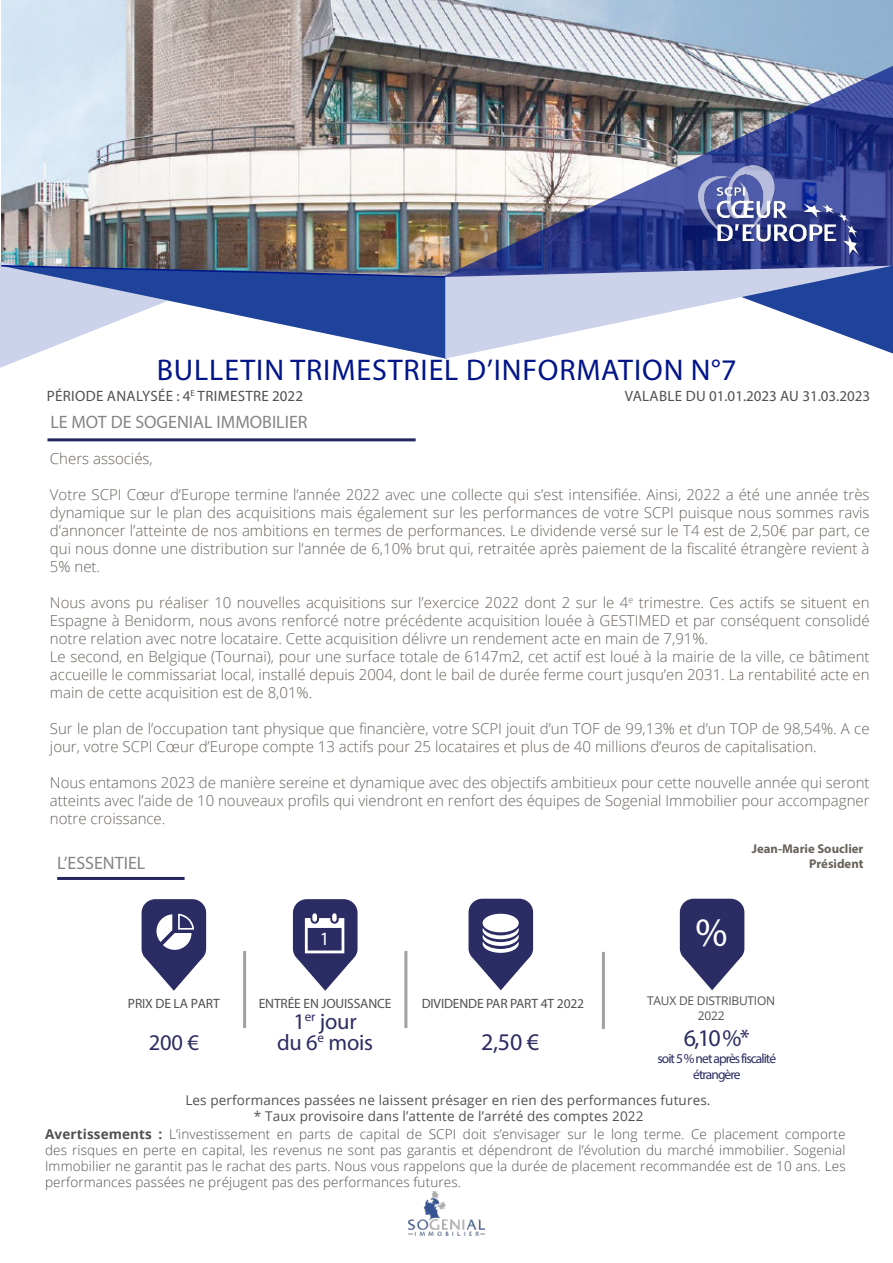
<style>
.page{position:relative;width:893px;height:1263px;background:#fff}
.page>*{position:absolute;margin:0;border:0;box-sizing:border-box;transform-origin:0 0}
.t1{font:40.5px "Myriad Pro";color:#fff}
.t2{font:30px "Myriad Pro";letter-spacing:.03em;color:#001489}
.t3{font:24px "Myriad Pro";color:#2c2c63}
.t4{font:22.5px/21px "Myriad Pro";letter-spacing:-.01em;color:#2c2c63;text-align:center}
.t5{font:18.75px "Myriad Pro";color:#fff}
.t6{font:18px "Myriad Pro";color:#858585}
.t7{font:300 15px/18px "Open Sans";color:#68625b;text-align:justify}
.t8{font:15px "Myriad Pro";letter-spacing:.02em;color:#4f5151}
.t9{font:15px "Myriad Pro";color:#4f5151}
.t10{font:300 13.5px/16.2px "Open Sans";letter-spacing:.01em;color:#4f5151;text-align:justify}
.t11{font:13.5px "Open Sans";letter-spacing:.01em;color:#4f5151}
.t12{font:13.5px "Myriad Pro";letter-spacing:-.01em;color:#4f5151}
.t13{font:13.5px/16.2px "Myriad Pro";letter-spacing:-.07em;color:#2c2c63;text-align:center}
.t14{font:700 12.75px/15px "Myriad Pro";color:#68625b;text-align:right}
.t15{font:12px/15px "Open Sans";letter-spacing:-.02em;color:#4f5151;text-align:center}
.s1{font-weight:700}
</style>
<div class="page">
<img style="left:1px;top:0;width:892px;height:261px">
<div style="left:468px;top:899px;width:65px;height:63px;background:#2b2c63;border-radius:14px"></div>
<div style="left:293px;top:899px;width:65px;height:63px;background:#2b2c63;border-radius:14px"></div>
<div style="left:142px;top:899px;width:64px;height:63px;background:#2b2c63;border-radius:14px"></div>
<svg style="left:146px;top:959px;width:56px;height:32px"></svg>
<hr style="left:57px;top:877px;width:128px;height:3px;background:#252761">
<hr style="left:47px;top:438px;width:369px;height:3px;background:#252761">
<hr style="left:243px;top:951px;width:3px;height:77px;background:#a0a1a5">
<hr style="left:404px;top:951px;width:3px;height:77px;background:#a0a1a5">
<svg style="left:294px;top:913px;width:63px;height:78px"></svg>
<svg style="left:156px;top:914px;width:38px;height:36px"></svg>
<svg style="left:469px;top:928px;width:64px;height:62px"></svg>
<div style="left:483px;top:914px;width:36px;height:18px;background:#fff;border-radius:50%"></div>
<img style="left:416px;top:54px;width:477px;height:207px">
<svg style="left:0;top:261px;width:893px;height:107px"></svg>
<img style="left:698px;top:165px;width:160px;height:90px">
<hr style="left:602px;top:952px;width:3px;height:77px;background:#a0a1a5">
<div style="left:680px;top:899px;width:64px;height:63px;background:#2b2c63;border-radius:14px"></div>
<svg style="left:681px;top:952px;width:63px;height:38px"></svg>
<img style="left:408px;top:1192px;width:77px;height:44px">
<h2 class="t2" style="left:157px;top:355px;width:581px">BULLETIN TRIMESTRIEL D’INFORMATION N°7</h2>
<p class="t8" style="left:47px;top:389px;width:258px">PÉRIODE ANALYSÉE : 4<sup>E</sup> TRIMESTRE 2022</p>
<p class="t9" style="left:625px;top:389px;width:247px">VALABLE DU 01.01.2023 AU 31.03.2023</p>
<p class="t6" style="left:50px;top:413px;width:259px">LE MOT DE SOGENIAL IMMOBILIER</p>
<p class="t7" style="left:50px;top:451px;width:104px">Chers associés,</p>
<p class="t7" style="left:50px;top:485px;width:821px">Votre SCPI Cœur d’Europe termine l’année 2022 avec une collecte qui s’est intensifiée. Ainsi, 2022 a été une année très dynamique sur le plan des acquisitions mais également sur les performances de votre SCPI puisque nous sommes ravis d’annoncer l’atteinte de nos ambitions en termes de performances. Le dividende versé sur le T4 est de 2,50€ par part, ce qui nous donne une distribution sur l’année de 6,10% brut qui, retraitée après paiement de la fiscalité étrangère revient à 5% net.</p>
<p class="t7" style="left:50px;top:593px;width:821px;text-align:left">Nous avons pu réaliser 10 nouvelles acquisitions sur l’exercice 2022 dont 2 sur le 4<sup>e</sup> trimestre. Ces actifs se situent en Espagne à Benidorm, nous avons renforcé notre précédente acquisition louée à GESTIMED et par conséquent consolidé notre relation avec notre locataire. Cette acquisition délivre un rendement acte en main de 7,91%.<br>Le second, en Belgique (Tournai), pour une surface totale de 6147m2, cet actif est loué à la mairie de la ville, ce bâtiment accueille le commissariat local, installé depuis 2004, dont le bail de durée ferme court jusqu’en 2031. La rentabilité acte en main de cette acquisition est de 8,01%.</p>
<p class="t7" style="left:50px;top:719px;width:821px">Sur le plan de l’occupation tant physique que financière, votre SCPI jouit d’un TOF de 99,13% et d’un TOP de 98,54%. A ce jour, votre SCPI Cœur d’Europe compte 13 actifs pour 25 locataires et plus de 40 millions d’euros de capitalisation.</p>
<p class="t7" style="left:50px;top:773px;width:821px">Nous entamons 2023 de manière sereine et dynamique avec des objectifs ambitieux pour cette nouvelle année qui seront atteints avec l’aide de 10 nouveaux profils qui viendront en renfort des équipes de Sogenial Immobilier pour accompagner notre croissance.</p>
<p class="t6" style="left:57px;top:854px;width:90px">L’ESSENTIEL</p>
<p class="t12" style="left:128px;top:996px;width:93px">PRIX DE LA PART</p>
<h3 class="t4" style="left:149px;top:1032px;width:52px">200 €</h3>
<p class="t5" style="left:320px;top:929px;width:11px">1</p>
<p class="t12" style="left:259px;top:996px;width:134px">ENTRÉE EN JOUISSANCE</p>
<h3 class="t4" style="left:277px;top:1011px;width:98px">1<sup>er</sup> jour<br>du 6<sup>e</sup> mois</h3>
<p class="t12" style="left:422px;top:996px;width:164px">DIVIDENDE PAR PART 4T 2022</p>
<h3 class="t3" style="left:481px;top:1029px;width:60px">2,50 €</h3>
<h1 class="t1" style="left:695px;top:912px;width:34px">%</h1>
<p class="t14" style="left:752px;top:841px;width:113px">Jean-Marie Souclier<br>Président</p>
<p class="t15" style="left:647px;top:995px;width:129px">TAUX DE DISTRIBUTION<br>2022</p>
<h3 class="t3" style="left:684px;top:1026px;width:67px">6,10 %*</h3>
<p class="t13" style="left:658px;top:1050px;width:120px">soit 5 % net après fiscalité étrangère</p>
<p class="t11" style="left:185px;top:1095px;width:527px">Les performances passées ne laissent présager en rien des performances futures.</p>
<p class="t11" style="left:254px;top:1110px;width:391px">* Taux provisoire dans l’attente de l’arrété des comptes 2022</p>
<p class="t10" style="left:45px;top:1125px;width:802px"><span class="s1">Avertissements :</span> L’investissement en parts de capital de SCPI doit s’envisager sur le long terme. Ce placement comporte des risques en perte en capital, les revenus ne sont pas garantis et dépendront de l’évolution du marché immobilier. Sogenial Immobilier ne garantit pas le rachat des parts. Nous vous rappelons que la durée de placement recommandée est de 10 ans. Les performances passées ne préjugent pas des performances futures.</p>
</div>
